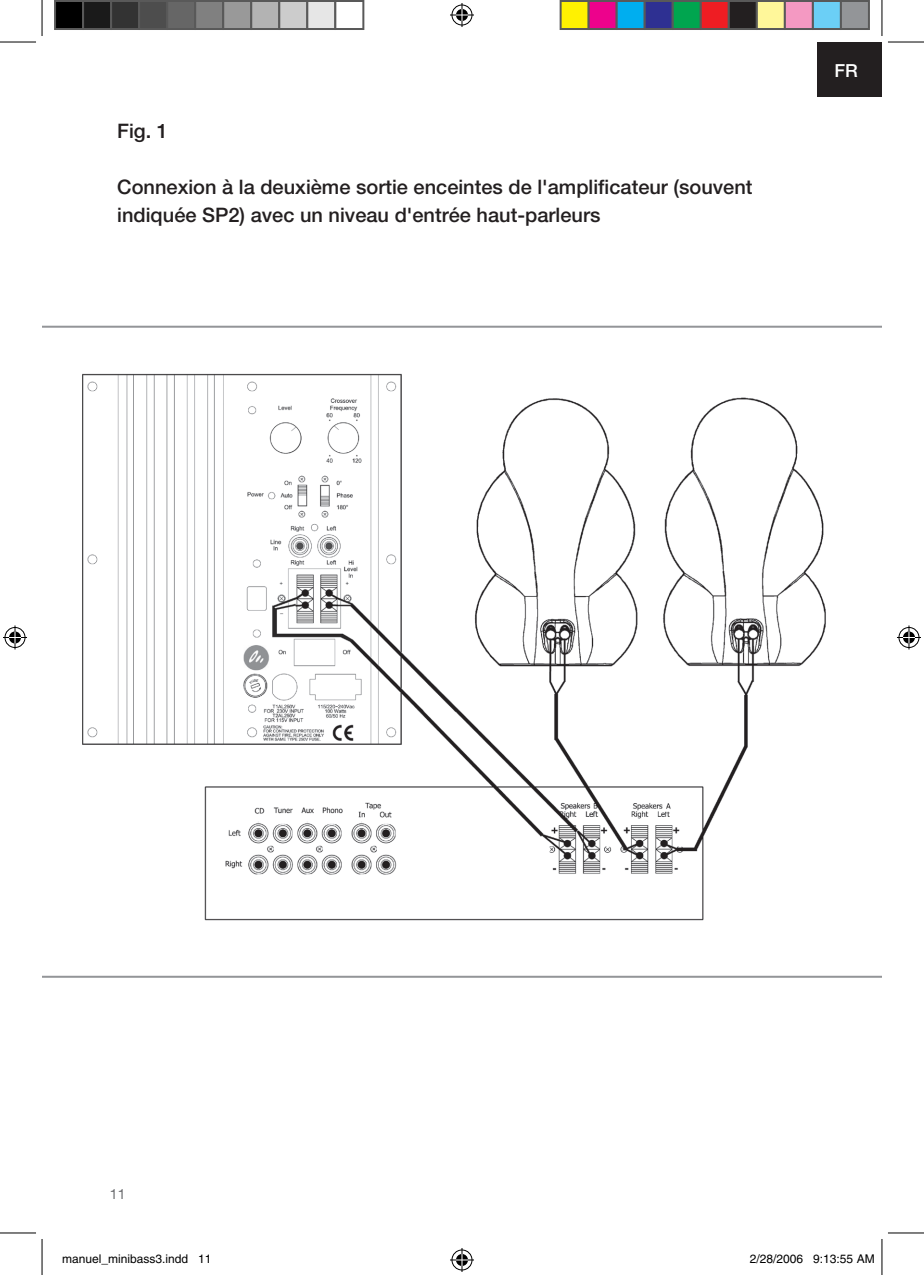
<style>
.page{position:relative;width:924px;height:1275px;background:#fff}
.page>*{position:absolute;margin:0;border:0;box-sizing:border-box;transform-origin:0 0}
.t1{font:500 20px/28px "Helvetica Neue";color:#231f20}
.t2{font:500 18px "Helvetica Neue";color:#fff}
.t3{font:14px "Helvetica Neue";color:#6c6d70}
.t4{font:12px "Helvetica";color:#000}
</style>
<div class="page">
<div style="left:817px;top:42px;width:64px;height:55px;background:#231f20"></div>
<img style="left:72px;top:325px;width:786px;height:596px">
<hr style="left:42px;top:326px;width:839px;height:2px;background:#939598">
<hr style="left:42px;top:975px;width:839px;height:2px;background:#939598">
<hr style="left:0;top:42px;width:36px;height:1px;background:#000">
<hr style="left:887px;top:42px;width:36px;height:1px;background:#000">
<hr style="left:0;top:1232px;width:36px;height:1px;background:#000">
<hr style="left:887px;top:1232px;width:36px;height:1px;background:#000">
<hr style="left:42px;top:0;width:1px;height:36px;background:#000">
<hr style="left:42px;top:1239px;width:1px;height:36px;background:#000">
<hr style="left:881px;top:0;width:1px;height:36px;background:#000">
<hr style="left:881px;top:1239px;width:1px;height:36px;background:#000">
<svg style="left:450px;top:3px;width:24px;height:24px"></svg>
<svg style="left:450px;top:1248px;width:24px;height:24px"></svg>
<svg style="left:3px;top:625px;width:24px;height:24px"></svg>
<svg style="left:897px;top:625px;width:23px;height:24px"></svg>
<div style="left:55px;top:1px;width:28px;height:28px;background:#000"></div>
<div style="left:54px;top:0;width:30px;height:30px;border:2px solid #595959"></div>
<div style="left:83px;top:1px;width:28px;height:28px;background:#1a1a1a"></div>
<div style="left:82px;top:0;width:30px;height:30px;border:2px solid #595959"></div>
<div style="left:111px;top:1px;width:28px;height:28px;background:#333"></div>
<div style="left:110px;top:0;width:30px;height:30px;border:2px solid #595959"></div>
<div style="left:139px;top:1px;width:28px;height:28px;background:#4d4d4d"></div>
<div style="left:138px;top:0;width:30px;height:30px;border:2px solid #595959"></div>
<div style="left:167px;top:1px;width:28px;height:28px;background:#666"></div>
<div style="left:166px;top:0;width:30px;height:30px;border:2px solid #595959"></div>
<div style="left:195px;top:1px;width:28px;height:28px;background:#808080"></div>
<div style="left:194px;top:0;width:30px;height:30px;border:2px solid #595959"></div>
<div style="left:223px;top:1px;width:28px;height:28px;background:#999"></div>
<div style="left:222px;top:0;width:30px;height:30px;border:2px solid #595959"></div>
<div style="left:251px;top:1px;width:28px;height:28px;background:#b3b3b3"></div>
<div style="left:250px;top:0;width:30px;height:30px;border:2px solid #595959"></div>
<div style="left:279px;top:1px;width:28px;height:28px;background:#ccc"></div>
<div style="left:278px;top:0;width:30px;height:30px;border:2px solid #595959"></div>
<div style="left:307px;top:1px;width:28px;height:28px;background:#e6e6e6"></div>
<div style="left:306px;top:0;width:30px;height:30px;border:2px solid #595959"></div>
<div style="left:334px;top:0;width:30px;height:30px;border:2px solid #595959"></div>
<div style="left:560px;top:1px;width:28px;height:28px;background:#fff101"></div>
<div style="left:559px;top:0;width:30px;height:30px;border:2px solid #595959"></div>
<div style="left:588px;top:1px;width:28px;height:28px;background:#ed028c"></div>
<div style="left:587px;top:0;width:30px;height:30px;border:2px solid #595959"></div>
<div style="left:616px;top:1px;width:28px;height:28px;background:#00aeef"></div>
<div style="left:615px;top:0;width:30px;height:30px;border:2px solid #595959"></div>
<div style="left:644px;top:1px;width:28px;height:28px;background:#2e3092"></div>
<div style="left:643px;top:0;width:30px;height:30px;border:2px solid #595959"></div>
<div style="left:672px;top:1px;width:28px;height:28px;background:#00a54f"></div>
<div style="left:671px;top:0;width:30px;height:30px;border:2px solid #595959"></div>
<div style="left:700px;top:1px;width:28px;height:28px;background:#ee1d23"></div>
<div style="left:699px;top:0;width:30px;height:30px;border:2px solid #595959"></div>
<div style="left:728px;top:1px;width:28px;height:28px;background:#231f20"></div>
<div style="left:727px;top:0;width:30px;height:30px;border:2px solid #595959"></div>
<div style="left:756px;top:1px;width:28px;height:28px;background:#fff79a"></div>
<div style="left:755px;top:0;width:30px;height:30px;border:2px solid #595959"></div>
<div style="left:784px;top:1px;width:28px;height:28px;background:#f499c2"></div>
<div style="left:783px;top:0;width:30px;height:30px;border:2px solid #595959"></div>
<div style="left:812px;top:1px;width:28px;height:28px;background:#6bcff6"></div>
<div style="left:811px;top:0;width:30px;height:30px;border:2px solid #595959"></div>
<div style="left:840px;top:1px;width:28px;height:28px;background:#939598"></div>
<div style="left:839px;top:0;width:30px;height:30px;border:2px solid #595959"></div>
<p class="t1" style="left:117px;top:117px;width:52px">Fig. 1</p>
<p class="t1" style="left:117px;top:173px;width:636px">Connexion à la deuxième sortie enceintes de l'amplificateur (souvent indiquée SP2) avec un niveau d'entrée haut-parleurs</p>
<p class="t2" style="left:834px;top:59px;width:25px">FR</p>
<p class="t3" style="left:110px;top:1186px;width:17px">11</p>
<p class="t4" style="left:62px;top:1251px;width:151px">manuel_minibass3.indd 11</p>
<p class="t4" style="left:749px;top:1251px;width:126px">2/28/2006 9:13:55 AM</p>
</div>
